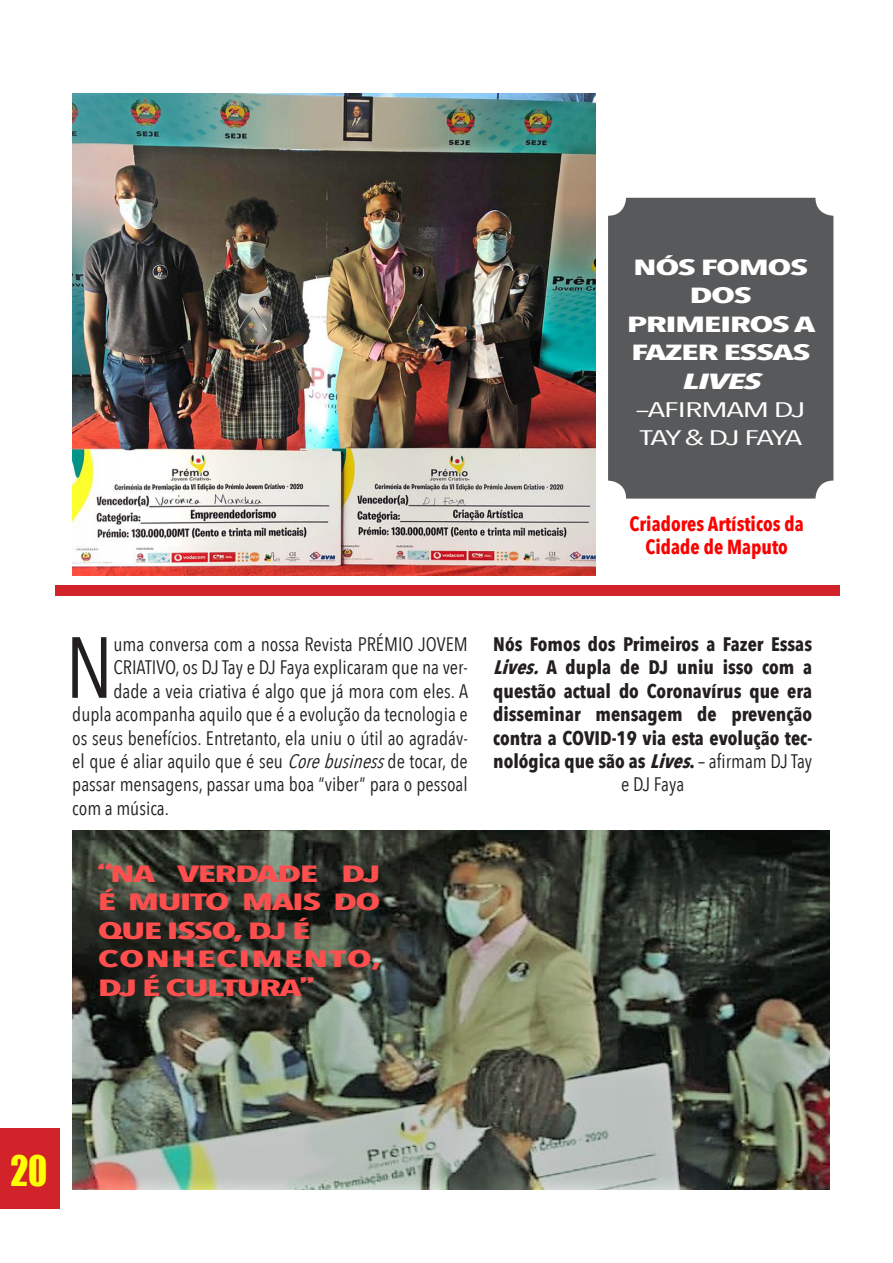
<style>
.page{position:relative;width:893px;height:1263px;background:#fff}
.page>*{position:absolute;margin:0;border:0;box-sizing:border-box;transform-origin:0 0}
.t1{font:85.65px "Avenir Next Condensed";color:#231f20}
.t2{font:38.7px "Impact";color:#ffff04;scale:.92 1}
.t3{font:700 23.4px/28.5px "Avenir Next Condensed";letter-spacing:-.04em;color:#ff4e4e;text-align:justify;scale:1.75 1}
.t4{font:700 23.4px/28.5px "Avenir Next Condensed";letter-spacing:.02em;color:#ff4e4e;scale:1.75 1}
.t5{font:700 21.9px/28.5px "Avenir Next Condensed";letter-spacing:-.04em;color:#fff;text-align:center;scale:1.8 1}
.t6{font:21px/28.5px "Avenir Next Condensed";letter-spacing:-.06em;color:#fff;scale:1.8 1}
.t7{font:700 20.25px "Avenir Next Condensed";color:#f90202;scale:.96 1}
.t8{font:19.5px "Avenir Next Condensed";color:#231f20}
.t9{font:700 19.5px/23.4px "Avenir Next Condensed";color:#231f20;text-align:center}
.s1{font-style:italic}
.s2{font-family:"Impact";font-weight:400}
.s3{font-weight:400}
</style>
<div class="page">
<div style="left:608px;top:198px;width:225px;height:301px;background:#58595b;border-radius:18px"></div>
<img style="left:72px;top:94px;width:523px;height:482px">
<img style="left:72px;top:831px;width:757px;height:358px">
<div style="left:55px;top:585px;width:785px;height:10px;background:#d2232a"></div>
<div style="left:0;top:1129px;width:59px;height:80px;background:#d2232a"></div>
<p class="t5" style="left:633px;top:253px;width:99px">NÓS FOMOS<br>DOS</p>
<p class="t5" style="left:627px;top:310px;width:106px">PRIMEIROS A<br>FAZER ESSAS<br><span class="s1">LIVES</span></p>
<p class="t6" style="left:636px;top:394px;width:96px">–AFIRMAM DJ<br>TAY &amp; DJ FAYA</p>
<p class="t7" style="left:630px;top:511px;width:183px">Criadores Artísticos da</p>
<p class="t7" style="left:645px;top:535px;width:150px">Cidade de Maputo</p>
<p class="t1" style="left:65px;top:595px;width:50px">N</p>
<p class="t8" style="left:113px;top:627px;width:356px">uma conversa com a nossa Revista PRÉMIO JOVEM</p>
<p class="t8" style="left:113px;top:651px;width:356px">CRIATIVO, os DJ Tay e DJ Faya explicaram que na ver-</p>
<p class="t8" style="left:113px;top:674px;width:356px">dade a veia criativa é algo que já mora com eles. A</p>
<p class="t8" style="left:72px;top:698px;width:397px">dupla acompanha aquilo que é a evolução da tecnologia e</p>
<p class="t8" style="left:72px;top:721px;width:397px">os seus benefícios. Entretanto, ela uniu o útil ao agradáv-</p>
<p class="t8" style="left:72px;top:744px;width:397px">el que é aliar aquilo que é seu <span class="s1">Corebusiness</span>de tocar, de</p>
<p class="t8" style="left:72px;top:768px;width:397px">passar mensagens, passar uma boa “viber” para o pessoal</p>
<p class="t8" style="left:72px;top:791px;width:98px">com a música.</p>
<p class="t3" style="left:98px;top:859px;width:163px"><span class="s2">“</span>NA VERDADE DJ É MUITO MAIS DO QUE ISSO, DJ É</p>
<p class="t4" style="left:98px;top:945px;width:164px">CONHECIMENTO,<br>DJ É CULTURA<span class="s2">”</span></p>
<p class="t9" style="left:493px;top:632px;width:320px">Nós Fomos dos Primeiros a Fazer Essas <span class="s1">Lives.</span> A dupla de DJ uniu isso com a questão actual do Coronavírus que era disseminar mensagem de prevenção contra a COVID-19 via esta evolução tec&shy;nológica que são as <span class="s1">Lives</span>. <span class="s3">– afirmam DJ Tay e DJ Faya</span></p>
<p class="t2" style="left:10px;top:1141px;width:42px">20</p>
</div>
